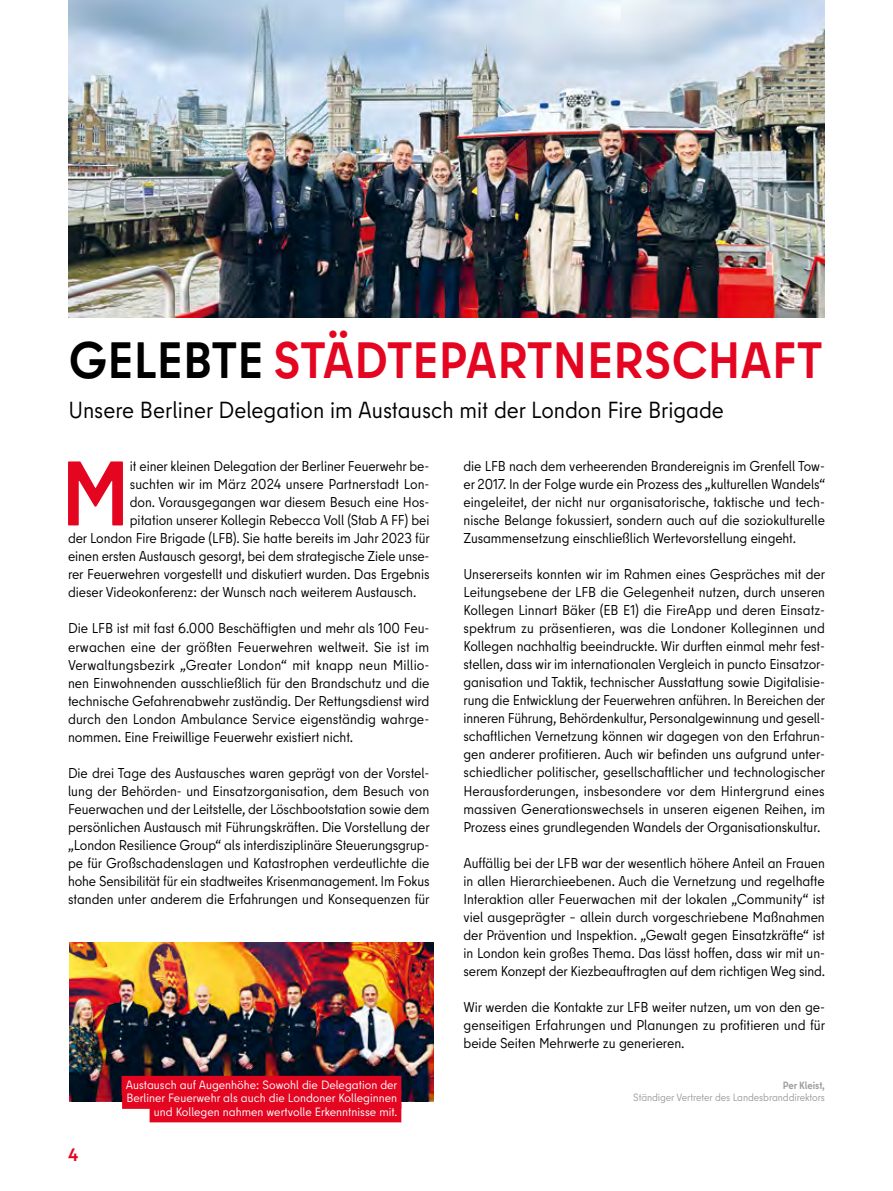
<style>
.page{position:relative;width:893px;height:1191px;background:#fff}
.page>*{position:absolute;margin:0;border:0;box-sizing:border-box;transform-origin:0 0}
.Fließtext_Initial{font:700 91.35px "Berlin Type";color:#e40521;scale:.96 1}
.Head_34_pt{font:700 51px "Berlin Type";letter-spacing:.005em;color:#e40521;scale:.96 1}
.Head_34_pt-2{font:23.25px "Berlin Type";color:#000}
.t1{font:700 18px "Berlin Type";color:#e40521}
.Fließtext{font:14.25px/18px "Berlin Type";letter-spacing:-.005em;color:#000;text-align:justify;scale:.96 1}
.Fließtext-2{font:14.25px/18px "Berlin Type";letter-spacing:-.005em;color:#000;text-align:justify}
.Fließtext_Initial-2{font:14.25px "Berlin Type";letter-spacing:-.005em;color:#000;scale:.96 1}
.BU_hinterlegt_links{font:12px "Berlin Type";color:#fff}
.Autor_In{font:10.5px/12px "Berlin Type";letter-spacing:-.005em;color:#9d9d9c;text-align:right}
.s1{color:#000}
.s2{font-weight:700}
</style>
<div class="page">
<img style="left:68px;top:0;width:757px;height:317px">
<img style="left:69px;top:943px;width:364px;height:158px">
<div style="left:122px;top:1075px;width:279px;height:20px;background:#e40521"></div>
<div style="left:122px;top:1089px;width:279px;height:19px;background:#e40521"></div>
<div style="left:150px;top:1102px;width:251px;height:20px;background:#e40521"></div>
<h1 class="Head_34_pt" style="left:69px;top:328px;width:786px"><span class="s1">GELEBTE</span> STÄDTEPARTNERSCHAFT</h1>
<h1 class="Head_34_pt-2" style="left:69px;top:396px;width:657px">Unsere Berliner Delegation im Austausch mit der London Fire Brigade</h1>
<p class="Fließtext_Initial" style="left:61px;top:435px;width:74px">M</p>
<p class="Fließtext_Initial-2" style="left:130px;top:457px;width:314px">it einer kleinen Delegation der Berliner Feuerwehr be-</p>
<p class="Fließtext" style="left:463px;top:457px;width:378px">die LFB nach dem verheerenden Brandereignis im Grenfell Tow&shy;er 2017. In der Folge wurde ein Prozess des „kulturellen Wandels“ eingeleitet, der nicht nur organisatorische, taktische und tech&shy;nische Belange fokussiert, sondern auch auf die soziokulturelle Zusammensetzung einschließlich Wertevorstellung eingeht.</p>
<p class="Fließtext" style="left:463px;top:565px;width:378px">Unsererseits konnten wir im Rahmen eines Gespräches mit der Leitungsebene der LFB die Gelegenheit nutzen, durch unseren Kollegen Linnart Bäker (EB E1) die FireApp und deren Einsatz&shy;spektrum zu präsentieren, was die Londoner Kolleginnen und Kollegen nachhaltig beeindruckte. Wir durften einmal mehr fest&shy;stellen, dass wir im internationalen Vergleich in puncto Einsatzor&shy;ganisation und Taktik, technischer Ausstattung sowie Digitalisie&shy;rung die Entwicklung der Feuerwehren anführen. In Bereichen der inneren Führung, Behördenkultur, Personalgewinnung und gesell&shy;schaftlichen Vernetzung können wir dagegen von den Erfahrun&shy;gen anderer profitieren. Auch wir befinden uns aufgrund unter&shy;schiedlicher politischer, gesellschaftlicher und technologischer Herausforderungen, insbesondere vor dem Hintergrund eines massiven Generationswechsels in unseren eigenen Reihen, im Prozess eines grundlegenden Wandels der Organisationskultur.</p>
<p class="Fließtext" style="left:463px;top:853px;width:378px">Auffällig bei der LFB war der wesentlich höhere Anteil an Frauen in allen Hierarchieebenen. Auch die Vernetzung und regelhafte Interaktion aller Feuerwachen mit der lokalen „Community“ ist viel ausgeprägter – allein durch vorgeschriebene Maßnahmen der Prävention und Inspektion. „Gewalt gegen Einsatzkräfte“ ist in London kein großes Thema. Das lässt hoffen, dass wir mit un&shy;serem Konzept der Kiezbeauftragten auf dem richtigen Weg sind.</p>
<p class="Fließtext-2" style="left:463px;top:997px;width:363px">Wir werden die Kontakte zur LFB weiter nutzen, um von den ge&shy;genseitigen Erfahrungen und Planungen zu profitieren und für beide Seiten Mehrwerte zu generieren.</p>
<p class="Autor_In" style="left:633px;top:1079px;width:193px"><span class="s2">Per Kleist,<br></span>Ständiger Vertreter des Landesbranddirektors</p>
<p class="Fließtext_Initial-2" style="left:130px;top:475px;width:314px">suchten wir im März 2024 unsere Partnerstadt Lon-</p>
<p class="Fließtext_Initial-2" style="left:130px;top:493px;width:314px">don. Vorausgegangen war diesem Besuch eine Hos-</p>
<p class="Fließtext_Initial-2" style="left:130px;top:511px;width:314px">pitation unserer Kollegin Rebecca Voll (Stab A FF) bei</p>
<p class="Fließtext_Initial-2" style="left:68px;top:529px;width:378px">der London Fire Brigade (LFB). Sie hatte bereits im Jahr 2023 für</p>
<p class="Fließtext_Initial-2" style="left:68px;top:547px;width:378px">einen ersten Austausch gesorgt, bei dem strategische Ziele unse-</p>
<p class="Fließtext_Initial-2" style="left:68px;top:565px;width:378px">rer Feuerwehren vorgestellt und diskutiert wurden. Das Ergebnis</p>
<p class="Fließtext_Initial-2" style="left:68px;top:583px;width:364px">dieser Videokonferenz: der Wunsch nach weiterem Austausch.</p>
<p class="Fließtext-2" style="left:68px;top:619px;width:363px">Die LFB ist mit fast 6.000 Beschäftigten und mehr als 100 Feu&shy;erwachen eine der größten Feuerwehren weltweit. Sie ist im Verwaltungsbezirk „Greater London“ mit knapp neun Millio&shy;nen Einwohnenden ausschließlich für den Brandschutz und die technische Gefahrenabwehr zuständig. Der Rettungsdienst wird durch den London Ambulance Service eigenständig wahrge&shy;nommen. Eine Freiwillige Feuerwehr existiert nicht.</p>
<p class="Fließtext" style="left:68px;top:763px;width:378px">Die drei Tage des Austausches waren geprägt von der Vorstel&shy;lung der Behörden- und Einsatzorganisation, dem Besuch von Feuerwachen und der Leitstelle, der Löschbootstation sowie dem persönlichen Austausch mit Führungskräften. Die Vorstellung der „London Resilience Group“ als interdisziplinäre Steuerungsgrup&shy;pe für Großschadenslagen und Katastrophen verdeutlichte die hohe Sensibilität für ein stadtweites Krisenmanagement. Im Fokus standen unter anderem die Erfahrungen und Konsequenzen für</p>
<p class="BU_hinterlegt_links" style="left:126px;top:1077px;width:273px">Austausch auf Augenhöhe: Sowohl die Delegation der</p>
<p class="BU_hinterlegt_links" style="left:126px;top:1090px;width:272px">Berliner Feuerwehr als auch die Londoner Kolleginnen</p>
<p class="BU_hinterlegt_links" style="left:154px;top:1104px;width:245px">und Kollegen nahmen wertvolle Erkenntnisse mit.</p>
<p class="t1" style="left:68px;top:1143px;width:12px">4</p>
</div>
